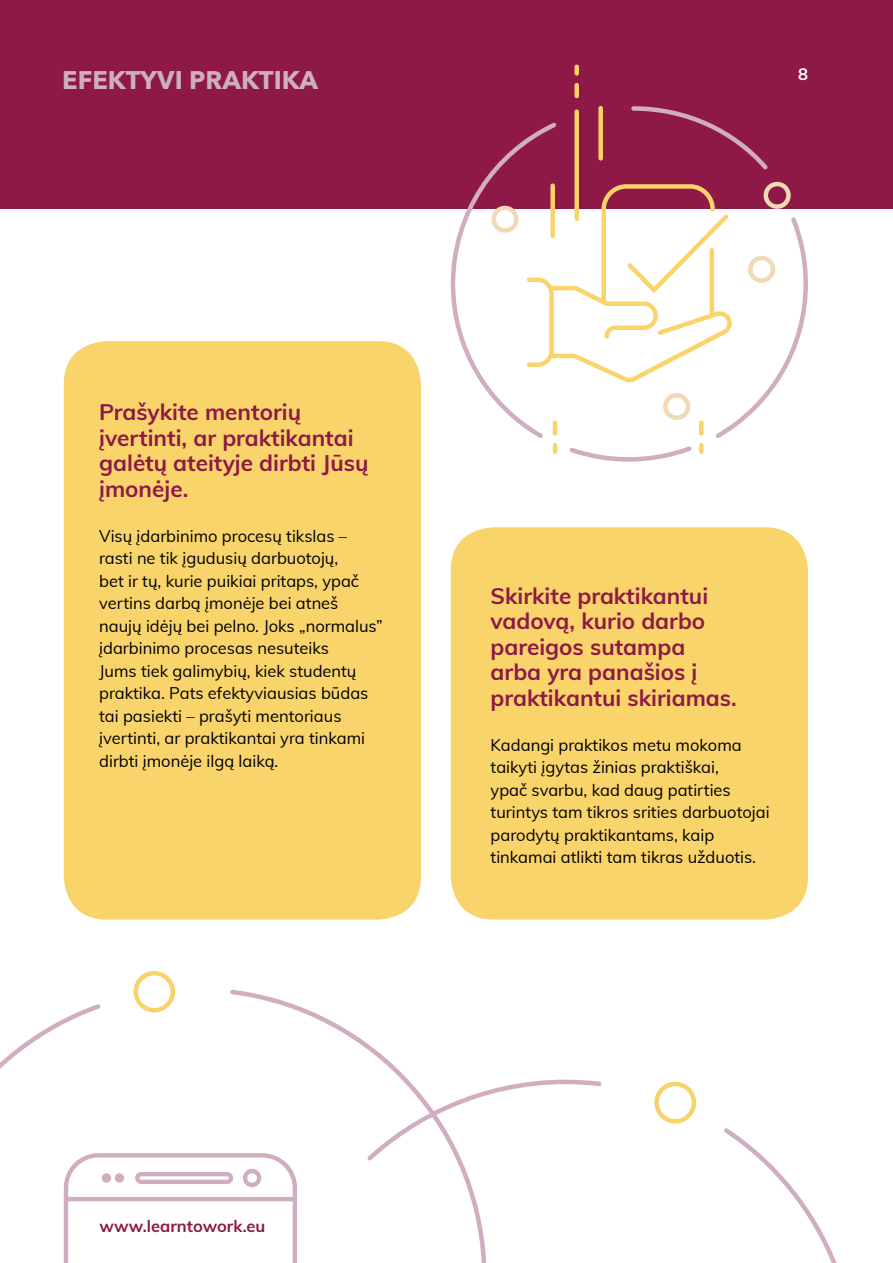
<style>
.page{position:relative;width:893px;height:1263px;background:#fff}
.page>*{position:absolute;margin:0;border:0;box-sizing:border-box;transform-origin:0 0}
.t1{font:700 25.5px "Avenir Next";color:#d0aec2}
.t2{font:700 22.5px/25.5px "Muli";color:#8e1946}
.t3{font:16.5px/22.5px "Muli";color:#000}
.t4{font:700 16.5px "Muli";color:#8e1946}
.t5{font:700 16.5px "Muli";color:#fff}
</style>
<div class="page">
<div style="left:451px;top:527px;width:357px;height:392px;background:#f9d46b;border-radius:43px"></div>
<div style="left:64px;top:341px;width:357px;height:578px;background:#f9d46b;border-radius:43px"></div>
<div style="left:0;top:0;width:893px;height:208px;background:#8e1946"></div>
<svg style="left:0;top:987px;width:403px;height:276px"></svg>
<div style="left:133px;top:971px;width:42px;height:41px;border:4px solid #f8d36a;border-radius:50%"></div>
<svg style="left:363px;top:1074px;width:474px;height:189px"></svg>
<svg style="left:652px;top:1076px;width:49px;height:53px"></svg>
<svg style="left:448px;top:139px;width:362px;height:323px"></svg>
<svg style="left:489px;top:180px;width:304px;height:242px"></svg>
<svg style="left:525px;top:64px;width:211px;height:392px"></svg>
<svg style="left:629px;top:104px;width:143px;height:70px"></svg>
<svg style="left:64px;top:1153px;width:233px;height:110px"></svg>
<div style="left:115px;top:1173px;width:9px;height:10px;background:#d0adc1;border-radius:50%"></div>
<div style="left:102px;top:1173px;width:9px;height:10px;background:#d0adc1;border-radius:50%"></div>
<h1 class="t1" style="left:62px;top:58px;width:257px">EFEKTYVI PRAKTIKA</h1>
<p class="t5" style="left:798px;top:62px;width:11px">8</p>
<h2 class="t2" style="left:99px;top:398px;width:271px">Prašykite mentorių įvertinti, ar praktikantai galėtų ateityje dirbti Jūsų įmonėje.</h2>
<p class="t3" style="left:99px;top:524px;width:285px">Visų įdarbinimo procesų tikslas – rasti ne tik įgudusių darbuotojų,<br>bet ir tų, kurie puikiai pritaps, ypač vertins darbą įmonėje bei atneš naujų idėjų bei pelno. Joks „normalus” įdarbinimo procesas nesuteiks<br>Jums tiek galimybių, kiek studentų praktika. Pats efektyviausias būdas tai pasiekti – prašyti mentoriaus įvertinti, ar praktikantai yra tinkami dirbti įmonėje ilgą laiką.</p>
<h2 class="t2" style="left:491px;top:582px;width:248px">Skirkite praktikantui vadovą, kurio darbo pareigos sutampa arba yra panašios į praktikantui skiriamas.</h2>
<p class="t3" style="left:491px;top:733px;width:281px">Kadangi praktikos metu mokoma taikyti įgytas žinias praktiškai,<br>ypač svarbu, kad daug patirties turintys tam tikros srities darbuotojai parodytų praktikantams, kaip tinkamai atlikti tam tikras užduotis.</p>
<p class="t4" style="left:100px;top:1214px;width:167px">www.learntowork.eu</p>
</div>
